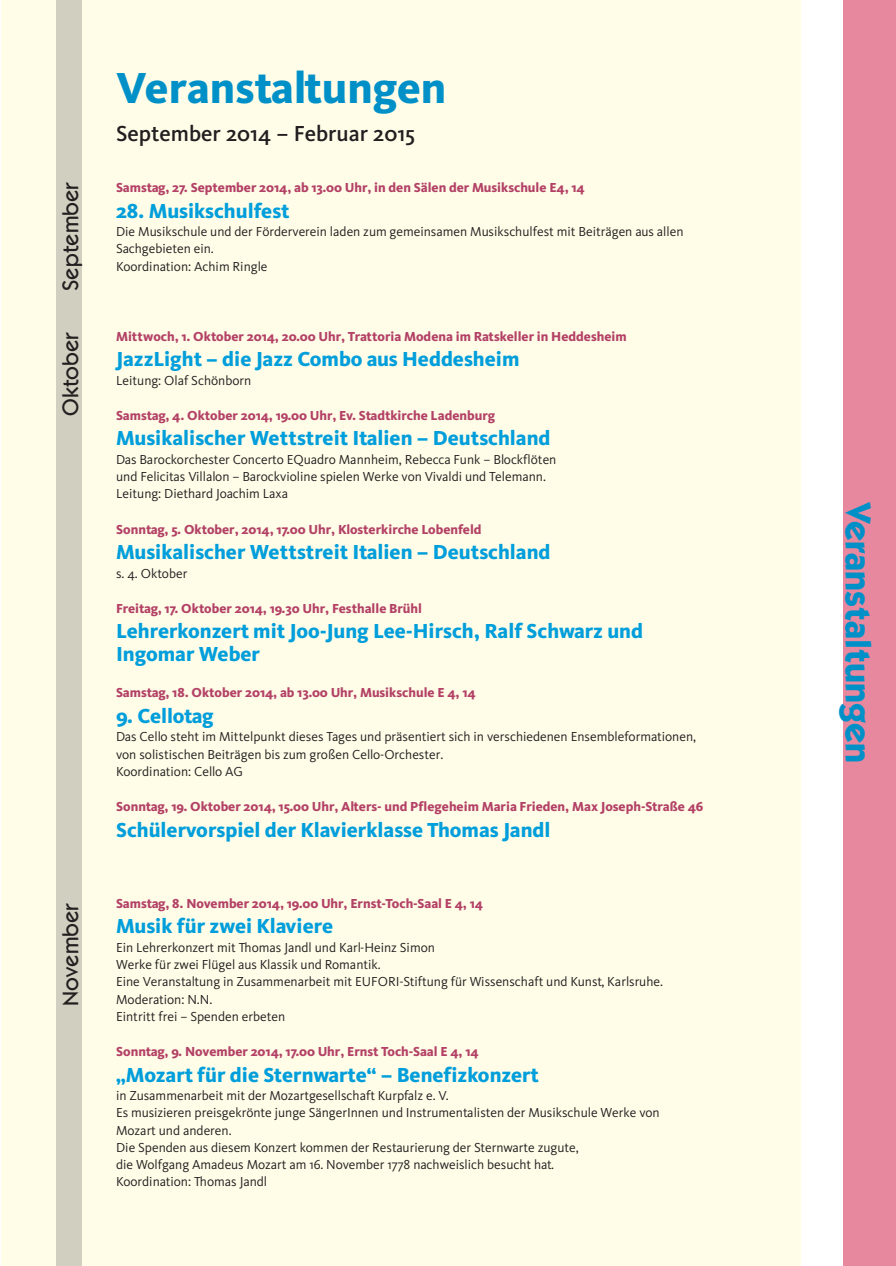
<style>
.page{position:relative;width:896px;height:1266px;background:#fff}
.page>*{position:absolute;margin:0;border:0;box-sizing:border-box;transform-origin:0 0}
.t1{font:800 45px "Kievit";color:#0090c8}
.t2{font:700 36px "Itc Kabel";color:#0090c8}
.t3{font:500 22.5px "Kievit";color:#231f20}
.t4{font:500 22.5px "Itc Kabel";color:#231f20}
.t5{font:800 21px/22.5px "Kievit";color:#009edb}
.t6{font:13.5px/17.2px "Kievit";color:#231f20}
.t7{font:800 13.5px "Kievit";color:#b34166}
</style>
<div class="page">
<div style="left:843px;top:0;width:52px;height:1265px;background:#e7889e"></div>
<div style="left:1px;top:0;width:800px;height:1265px;background:#fffde8"></div>
<div style="left:57px;top:0;width:25px;height:1265px;background:#d0cfc0"></div>
<h3 class="t4" style="left:62px;top:291px;width:111px;rotate:-90deg">September</h3>
<h3 class="t4" style="left:62px;top:416px;width:86px;rotate:-90deg">Oktober</h3>
<h3 class="t4" style="left:62px;top:1005px;width:104px;rotate:-90deg">November</h3>
<h1 class="t1" style="left:116px;top:71px;width:332px">Veranstaltungen</h1>
<h3 class="t3" style="left:116px;top:125px;width:300px">September 2014 – Februar 2015</h3>
<p class="t7" style="left:116px;top:182px;width:470px">Samstag, 27. September 2014, ab 13.00 Uhr, in den Sälen der Musikschule E4, 14</p>
<h3 class="t5" style="left:116px;top:201px;width:175px">28. Musikschulfest</h3>
<p class="t6" style="left:116px;top:224px;width:569px">Die Musikschule und der Förderverein laden zum gemeinsamen Musikschulfest mit Beiträgen aus allen<br>Sachgebieten ein.<br>Koordination: Achim Ringle</p>
<p class="t7" style="left:116px;top:331px;width:512px">Mittwoch, 1. Oktober 2014, 20.00 Uhr, Trattoria Modena im Ratskeller in Heddesheim</p>
<h3 class="t5" style="left:116px;top:349px;width:405px">JazzLight – die Jazz Combo aus Heddesheim</h3>
<p class="t6" style="left:116px;top:372px;width:137px">Leitung: Olaf Schönborn</p>
<p class="t7" style="left:116px;top:410px;width:380px">Samstag, 4. Oktober 2014, 19.00 Uhr, Ev. Stadtkirche Ladenburg</p>
<h3 class="t5" style="left:116px;top:429px;width:436px">Musikalischer Wettstreit Italien – Deutschland</h3>
<p class="t6" style="left:116px;top:452px;width:442px">Das Barockorchester Concerto EQuadro Mannheim, Rebecca Funk – Blockflöten und Felicitas Villalon – Barockvioline spielen Werke von Vivaldi und Telemann.<br>Leitung: Diethard Joachim Laxa</p>
<p class="t7" style="left:116px;top:524px;width:367px">Sonntag, 5. Oktober, 2014, 17.00 Uhr, Klosterkirche Lobenfeld</p>
<h3 class="t5" style="left:116px;top:542px;width:436px">Musikalischer Wettstreit Italien – Deutschland</h3>
<p class="t6" style="left:116px;top:565px;width:73px">s. 4. Oktober</p>
<p class="t7" style="left:116px;top:603px;width:307px">Freitag, 17. Oktober 2014, 19.30 Uhr, Festhalle Brühl</p>
<h3 class="t5" style="left:116px;top:622px;width:528px">Lehrerkonzert mit Joo-Jung Lee-Hirsch, Ralf Schwarz und<br>Ingomar Weber</h3>
<p class="t7" style="left:116px;top:687px;width:361px">Samstag, 18. Oktober 2014, ab 13.00 Uhr, Musikschule E 4, 14</p>
<h3 class="t5" style="left:116px;top:706px;width:99px">9. Cellotag</h3>
<p class="t6" style="left:116px;top:729px;width:581px">Das Cello steht im Mittelpunkt dieses Tages und präsentiert sich in verschiedenen Ensembleformationen, von solistischen Beiträgen bis zum großen Cello-Orchester.<br>Koordination: Cello AG</p>
<p class="t7" style="left:116px;top:801px;width:588px">Sonntag, 19. Oktober 2014, 15.00 Uhr, Alters- und Pflegeheim Maria Frieden, Max Joseph-Straße 46</p>
<h3 class="t5" style="left:116px;top:820px;width:436px">Schülervorspiel der Klavierklasse Thomas Jandl</h3>
<p class="t7" style="left:116px;top:898px;width:368px">Samstag, 8. November 2014, 19.00 Uhr, Ernst-Toch-Saal E 4, 14</p>
<h3 class="t5" style="left:116px;top:916px;width:218px">Musik für zwei Klaviere</h3>
<p class="t6" style="left:116px;top:939px;width:548px">Ein Lehrerkonzert mit Thomas Jandl und Karl-Heinz Simon<br>Werke für zwei Flügel aus Klassik und Romantik.<br>Eine Veranstaltung in Zusammenarbeit mit EUFORI-Stiftung für Wissenschaft und Kunst, Karlsruhe.<br>Moderation: N.N.<br>Eintritt frei – Spenden erbeten</p>
<p class="t7" style="left:116px;top:1046px;width:364px">Sonntag, 9. November 2014, 17.00 Uhr, Ernst Toch-Saal E 4, 14</p>
<h3 class="t5" style="left:116px;top:1065px;width:424px">„Mozart für die Sternwarte“ – Benefizkonzert</h3>
<p class="t6" style="left:116px;top:1088px;width:545px">in Zusammenarbeit mit der Mozartgesellschaft Kurpfalz e. V.<br>Es musizieren preisgekrönte junge SängerInnen und Instrumentalisten der Musikschule Werke von Mozart und anderen.<br>Die Spenden aus diesem Konzert kommen der Restaurierung der Sternwarte zugute,<br>die Wolfgang Amadeus Mozart am 16. November 1778 nachweislich besucht hat.<br>Koordination: Thomas Jandl</p>
<h2 class="t2" style="left:871px;top:502px;width:262px;rotate:90deg">Veranstaltungen</h2>
</div>
